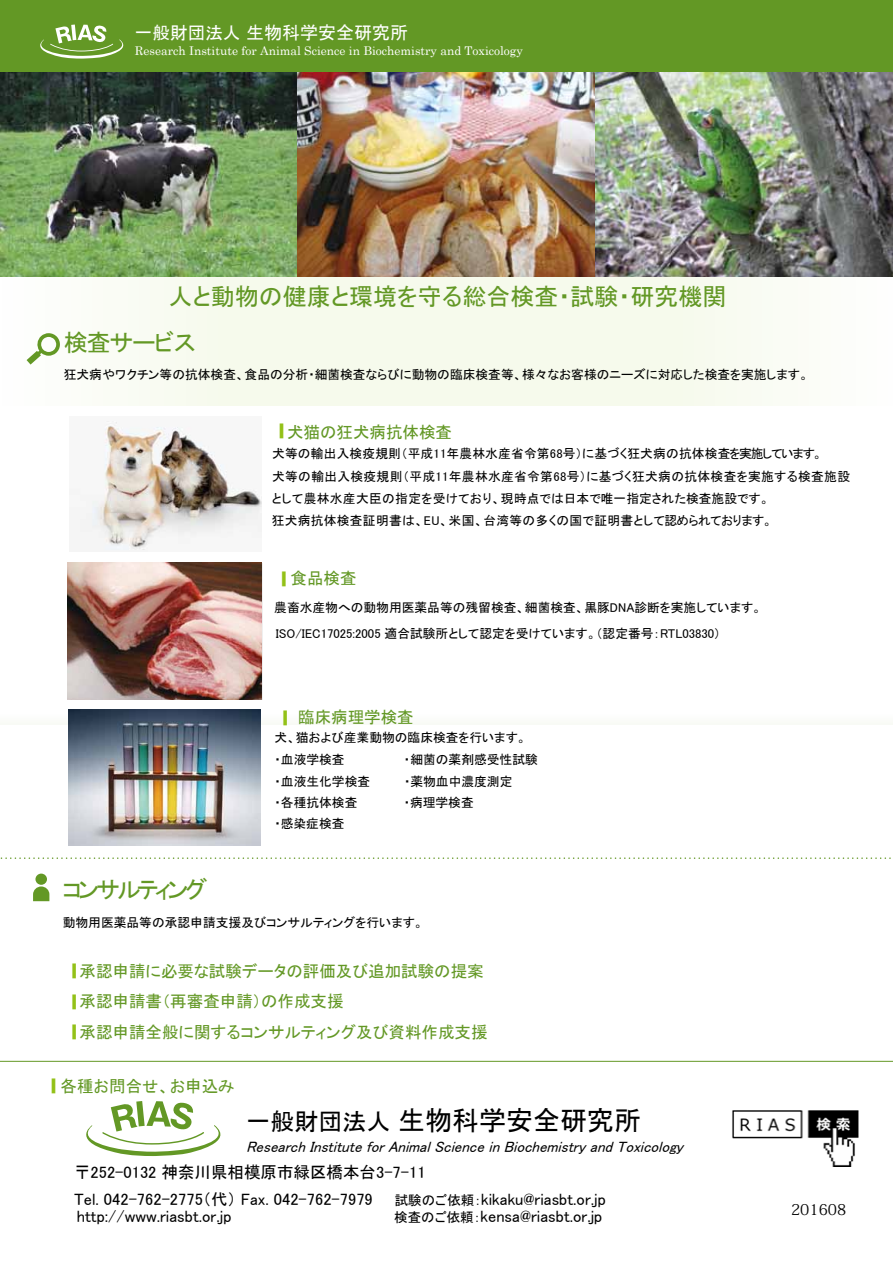
<style>
.page{position:relative;width:893px;height:1263px;background:#fff}
.page>*{position:absolute;margin:0;border:0;box-sizing:border-box;transform-origin:0 0}
.t1{font:27px "MSP Gothic";color:#000}
.t2{font:24px/45.5px "MS P Gothic";color:#639825}
.t3{font:24px "MS P Gothic";letter-spacing:-.135em;color:#639825}
.t4{font:24px "MS P Gothic";color:#000}
.t5{font:20.7px "MS P Gothic";color:#93c118;scale:.24 1}
.t6{font:18px "MS P Gothic";color:#fff}
.t7{font:16.5px "MS P Gothic";color:#000}
.t8{font:16.5px "MS P Gothic";color:#639825}
.t9{font:italic 15px "MS P Gothic";color:#000}
.t10{font:15px "Koz Min Pr 6 N";color:#000}
.t11{font:13.5px "MS P Gothic";color:#000}
.t12{font:12.75px/26px "MS P Gothic";color:#000}
.t13{font:12.75px/22.4px "MS P Gothic";letter-spacing:.025em;color:#000}
.t14{font:12px "Century";color:#fff}
.s1{font-size:17.55px}
</style>
<div class="page">
<div style="left:0;top:276px;width:893px;height:129px;background:linear-gradient(to right,#f8fbf1,#f8fbf0)"></div>
<img style="left:0;top:72px;width:298px;height:204px">
<img style="left:298px;top:72px;width:297px;height:204px">
<img style="left:595px;top:72px;width:298px;height:204px">
<svg style="left:27px;top:333px;width:33px;height:32px"></svg>
<img style="left:80px;top:421px;width:182px;height:130px">
<img style="left:68px;top:563px;width:194px;height:136px">
<img style="left:68px;top:710px;width:193px;height:135px">
<div style="left:35px;top:873px;width:12px;height:12px;background:#639825;border-radius:50%"></div>
<svg style="left:33px;top:886px;width:16px;height:15px"></svg>
<svg style="left:0;top:857px;width:891px;height:2px"></svg>
<svg style="left:86px;top:1101px;width:135px;height:55px"></svg>
<hr style="left:0;top:1061px;width:893px;height:1px;background:#639825">
<div style="left:0;top:0;width:893px;height:72px;background:#639825"></div>
<svg style="left:40px;top:25px;width:84px;height:34px"></svg>
<img style="left:732px;top:1110px;width:126px;height:56px">
<h3 class="t6" style="left:135px;top:24px;width:275px"><span class="s1">一般財団法人</span>生物科学安全研究所</h3>
<p class="t14" style="left:135px;top:41px;width:389px">Research Institute for Animal Science in Biochemistry and Toxicology</p>
<h2 class="t2" style="left:64px;top:274px;width:664px;text-indent:105px">人と動物の健康と環境を守る総合検査・試験・研究機関検査サービス</h2>
<p class="t12" style="left:64px;top:361px;width:746px">狂犬病やワクチン等の抗体検査、食品の分析・細菌検査ならびに動物の臨床検査等、様々なお客様のニーズに対応した検査を実施します。</p>
<h3 class="t5" style="left:279px;top:420px;width:22px">■</h3>
<p class="t13" style="left:272px;top:443px;width:580px">犬等の輸出入検疫規則（平成11年農林水産省令第68号）に基づく狂犬病の抗体検査を実施しています。<br>犬等の輸出入検疫規則（平成11年農林水産省令第68号）に基づく狂犬病の抗体検査を実施する検査施設として農林水産大臣の指定を受けており、現時点では日本で唯一指定された検査施設です。<br>狂犬病抗体検査証明書は、EU、米国、台湾等の多くの国で証明書として認められております。</p>
<p class="t8" style="left:287px;top:423px;width:166px">犬猫の狂犬病抗体検査</p>
<p class="t8" style="left:291px;top:570px;width:67px">食品検査</p>
<h3 class="t5" style="left:281px;top:568px;width:22px">■</h3>
<p class="t12" style="left:274px;top:594px;width:489px">農畜水産物への動物用医薬品等の残留検査、細菌検査、黒豚DNA診断を実施しています。<br>ISO/IEC17025:2005 適合試験所として認定を受けています。（認定番号：RTL03830(</p>
<p class="t8" style="left:298px;top:709px;width:117px">臨床病理学検査</p>
<h3 class="t5" style="left:283px;top:707px;width:22px">■</h3>
<p class="t12" style="left:404px;top:726px;width:135px;line-height:21.8px;text-indent:-129px">犬、猫および産業動物の臨床検査を行います。<br>・細菌の薬剤感受性試験</p>
<p class="t12" style="left:275px;top:746px;width:72px">・血液学検査</p>
<p class="t12" style="left:275px;top:768px;width:97px">・血液生化学検査</p>
<p class="t12" style="left:275px;top:790px;width:84px">・各種抗体検査</p>
<p class="t12" style="left:274px;top:810px;width:72px">・感染症検査</p>
<p class="t12" style="left:404px;top:768px;width:110px">・薬物血中濃度測定</p>
<p class="t12" style="left:404px;top:790px;width:72px">・病理学検査</p>
<h2 class="t3" style="left:63px;top:877px;width:147px">コンサルティング</h2>
<p class="t12" style="left:63px;top:909px;width:362px">動物用医薬品等の承認申請支援及びコンサルティングを行います。</p>
<p class="t8" style="left:80px;top:963px;width:406px">承認申請に必要な試験データの評価及び追加試験の提案</p>
<h3 class="t5" style="left:72px;top:961px;width:22px">■</h3>
<p class="t8" style="left:80px;top:993px;width:265px">承認申請書（再審査申請）の作成支援</p>
<h3 class="t5" style="left:72px;top:991px;width:22px">■</h3>
<p class="t8" style="left:80px;top:1023px;width:410px">承認申請全般に関するコンサルティング及び資料作成支援</p>
<h3 class="t5" style="left:72px;top:1021px;width:22px">■</h3>
<p class="t8" style="left:61px;top:1077px;width:176px">各種お問合せ、お申込み</p>
<h3 class="t5" style="left:51px;top:1075px;width:22px">■</h3>
<h1 class="t1" style="left:398px;top:1106px;width:244px">生物科学安全研究所</h1>
<h2 class="t4" style="left:246px;top:1109px;width:145px">一般財団法人</h2>
<p class="t9" style="left:246px;top:1139px;width:442px">Research Institute for Animal Science in Biochemistry and Toxicology</p>
<p class="t7" style="left:74px;top:1164px;width:353px">〒252-0132 神奈川県相模原市緑区橋本台3-7-11</p>
<p class="t7" style="left:481px;top:1190px;width:126px">kikaku@riasbt.orj p.</p>
<p class="t7" style="left:74px;top:1190px;width:322px">Tel. 042-762-2775 代（ ） Fax. 042-762-7979　　</p>
<p class="t11" style="left:395px;top:1193px;width:88px">試験のご依頼：</p>
<p class="t7" style="left:77px;top:1208px;width:156px">http://www.riasbt.orj p.</p>
<p class="t7" style="left:481px;top:1208px;width:123px">kensa@riasbt.orj p.</p>
<p class="t11" style="left:394px;top:1210px;width:88px">検査のご依頼：</p>
<p class="t10" style="left:791px;top:1201px;width:57px">201608</p>
</div>
